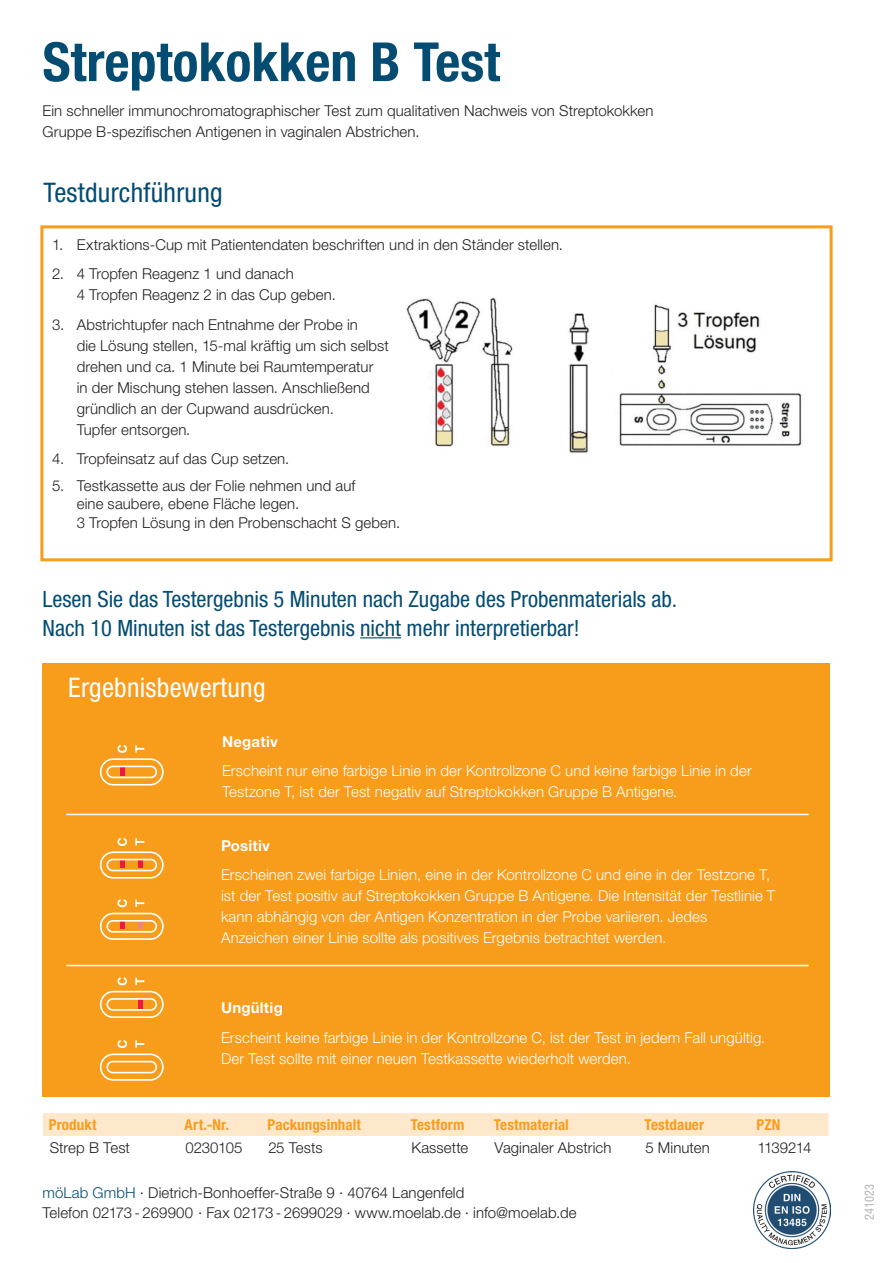
<style>
.page{position:relative;width:893px;height:1263px;background:#fff}
.page>*{position:absolute;margin:0;border:0;box-sizing:border-box;transform-origin:0 0}
.t1{font:700 condensed 54px "Helvetica Neue LT Std";color:#054c72}
.t2{font:condensed 27px "Helvetica Neue LT Std";letter-spacing:.01em;color:#fff}
.t3{font:condensed 27px "Helvetica Neue LT Std";letter-spacing:.01em;color:#054c72}
.t4{font:condensed 22.5px/28.5px "Helvetica Neue LT Std";color:#054c72}
.t5{font:300 15px/21px "Helvetica Neue LT Std";letter-spacing:.005em;color:#231f20}
.t6{font:300 15px/21px "Helvetica Neue LT Std";letter-spacing:.005em;color:#fff}
.t7{font:700 condensed 15px "Helvetica Neue LT Std";letter-spacing:.005em;color:#f89c1c}
.t8{font:700 15px "Helvetica Neue LT Std";letter-spacing:.015em;color:#fff}
.t9{font:300 15px "Helvetica Neue LT Std";letter-spacing:-.05em;color:#231f20}
.t10{font:condensed 12px "Helvetica";color:#b2b3b7}
.s1{color:#054c72}
</style>
<div class="page">
<div style="left:43px;top:663px;width:787px;height:433px;background:#f89c1c"></div>
<svg style="left:100px;top:745px;width:64px;height:40px"></svg>
<svg style="left:100px;top:838px;width:64px;height:41px"></svg>
<svg style="left:100px;top:913px;width:64px;height:27px"></svg>
<svg style="left:117px;top:899px;width:10px;height:8px"></svg>
<svg style="left:135px;top:899px;width:9px;height:8px"></svg>
<svg style="left:100px;top:991px;width:64px;height:27px"></svg>
<svg style="left:117px;top:977px;width:10px;height:8px"></svg>
<svg style="left:135px;top:977px;width:9px;height:8px"></svg>
<svg style="left:100px;top:1040px;width:64px;height:41px"></svg>
<hr style="left:360px;top:637px;width:41px;height:1px;background:#054c72">
<div style="left:43px;top:1113px;width:786px;height:23px;background:#fee8cb"></div>
<hr style="left:66px;top:814px;width:743px;height:1px;background:#fff">
<hr style="left:66px;top:965px;width:743px;height:1px;background:#fff">
<div style="left:40px;top:225px;width:793px;height:336px;border:3px solid #f89c1c"></div>
<img style="left:754px;top:1172px;width:76px;height:76px">
<img style="left:406px;top:297px;width:396px;height:156px">
<h1 class="t1" style="left:43px;top:29px;width:459px">Streptokokken B Test</h1>
<p class="t5" style="left:43px;top:100px;width:612px">Ein schneller immunochromatographischer Test zum qualitativen Nachweis von Streptokokken<br>Gruppe B-spezifischen Antigenen in vaginalen Abstrichen.</p>
<h2 class="t3" style="left:44px;top:176px;width:181px">Testdurchführung</h2>
<p class="t5" style="left:52px;top:234px;width:512px">1. Extraktions-Cup mit Patientendaten beschriften und in den Ständer stellen.</p>
<p class="t5" style="left:77px;top:263px;width:261px;text-indent:-25px">2. 4 Tropfen Reagenz 1 und danach<br>4 Tropfen Reagenz 2 in das Cup geben.</p>
<p class="t5" style="left:77px;top:314px;width:314px;text-indent:-25px">3. Abstrichtupfer nach Entnahme der Probe in<br>die Lösung stellen, 15-mal kräftig um sich selbst drehen und ca. 1 Minute bei Raumtemperatur<br>in der Mischung stehen lassen. Anschließend gründlich an der Cupwand ausdrücken.<br>Tupfer entsorgen.</p>
<p class="t5" style="left:52px;top:448px;width:239px">4. Tropfeinsatz auf das Cup setzen.</p>
<p class="t5" style="left:77px;top:476px;width:280px;line-height:18px;text-indent:-25px">5. Testkassette aus der Folie nehmen und auf eine saubere, ebene Fläche legen.</p>
<p class="t5" style="left:77px;top:512px;width:325px">3 Tropfen Lösung in den Probenschacht S geben.</p>
<h3 class="t4" style="left:43px;top:585px;width:636px">Lesen Sie das Testergebnis 5 Minuten nach Zugabe des Probenmaterials ab.<br>Nach 10 Minuten ist das Testergebnis nicht mehr interpretierbar!</h3>
<h2 class="t2" style="left:68px;top:672px;width:199px">Ergebnisbewertung</h2>
<p class="t8" style="left:222px;top:732px;width:57px">Negativ</p>
<p class="t6" style="left:222px;top:760px;width:531px">Erscheint nur eine farbige Linie in der Kontrollzone C und keine farbige Linie in der<br>Testzone T, ist der Test negativ auf Streptokokken Gruppe B Antigene.</p>
<p class="t8" style="left:221px;top:836px;width:51px">Positiv</p>
<p class="t6" style="left:221px;top:864px;width:556px">Erscheinen zwei farbige Linien, eine in der Kontrollzone C und eine in der Testzone T, ist der Test positiv auf Streptokokken Gruppe B Antigene. Die Intensität der Testlinie T kann abhängig von der Antigen Konzentration in der Probe variieren. Jedes Anzeichen einer Linie sollte als positives Ergebnis betrachtet werden.</p>
<p class="t8" style="left:221px;top:998px;width:63px">Ungültig</p>
<p class="t6" style="left:221px;top:1026px;width:546px">Erscheint keine farbige Linie in der Kontrollzone C, ist der Test in jedem Fall ungültig.<br>Der Test sollte mit einer neuen Testkassette wiederholt werden.</p>
<p class="t7" style="left:49px;top:1115px;width:49px">Produkt</p>
<p class="t7" style="left:185px;top:1115px;width:46px">Art.-Nr.</p>
<p class="t7" style="left:268px;top:1115px;width:95px">Packungsinhalt</p>
<p class="t7" style="left:411px;top:1115px;width:55px">Testform</p>
<p class="t7" style="left:494px;top:1115px;width:76px">Testmaterial</p>
<p class="t7" style="left:645px;top:1115px;width:61px">Testdauer</p>
<p class="t7" style="left:757px;top:1115px;width:25px">PZN</p>
<p class="t5" style="left:50px;top:1136px;width:82px">Strep B Test</p>
<p class="t5" style="left:185px;top:1136px;width:59px">0230105</p>
<p class="t5" style="left:268px;top:1136px;width:56px">25 Tests</p>
<p class="t5" style="left:411px;top:1136px;width:58px">Kassette</p>
<p class="t5" style="left:495px;top:1136px;width:118px">Vaginaler Abstrich</p>
<p class="t5" style="left:645px;top:1136px;width:66px">5 Minuten</p>
<p class="t9" style="left:757px;top:1138px;width:56px">1139214</p>
<p class="t5" style="left:43px;top:1183px;width:536px;line-height:19.5px"><span class="s1">möLab GmbH</span> · Dietrich-Bonhoeffer-Straße 9 · 40764 Langenfeld<br>Telefon 02173 - 269900 · Fax 02173 - 2699029 · www.moelab.de · info@moelab.de</p>
<p class="t10" style="left:862px;top:1220px;width:37px;rotate:-90deg">241023</p>
</div>
